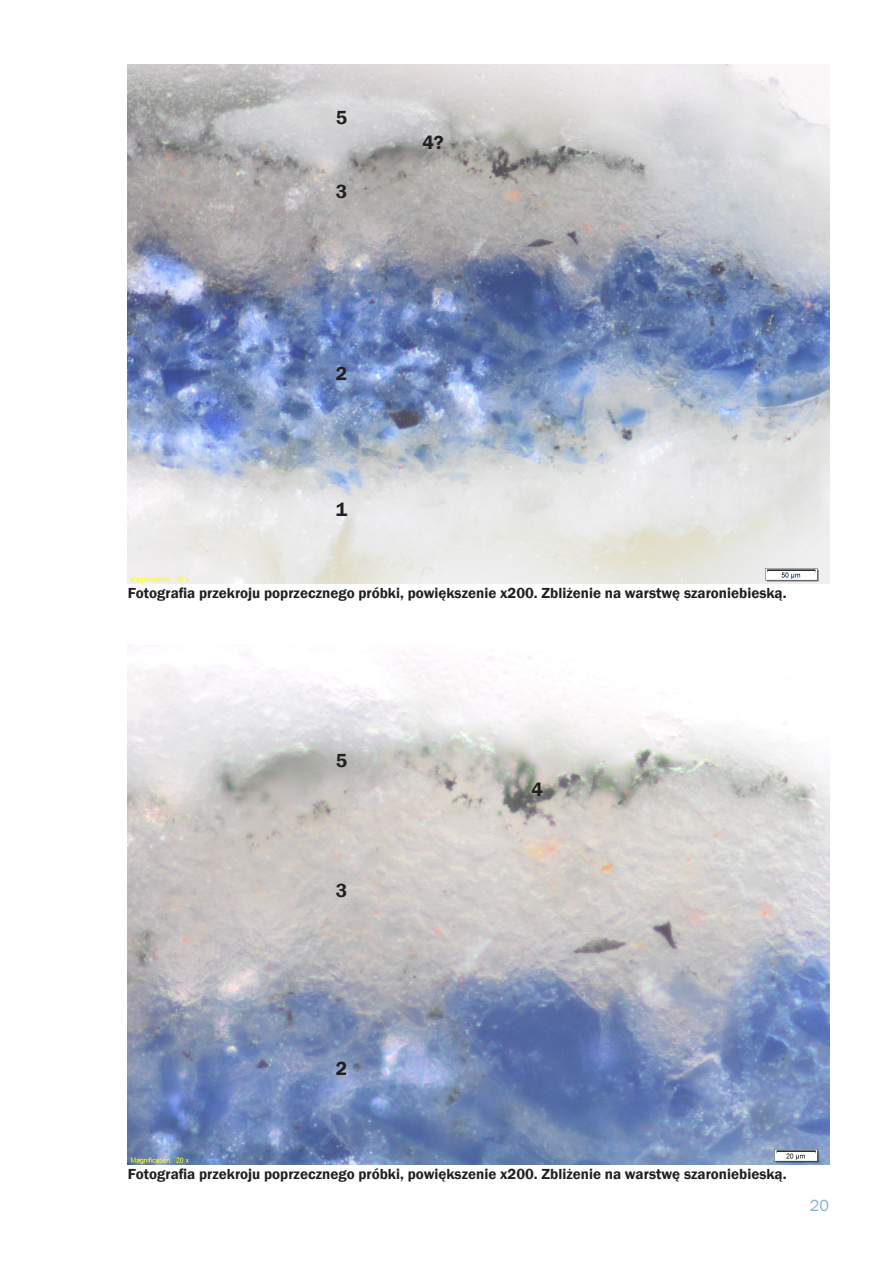
<style>
.page{position:relative;width:893px;height:1263px;background:#fff}
.page>*{position:absolute;margin:0;border:0;box-sizing:border-box;transform-origin:0 0}
.t1{font:600 19.5px "Franklin Gothic";color:#231f20}
.t2{font:16.5px "Franklin Gothic";color:#8ab2cc}
.t3{font:600 15px "Franklin Gothic";color:#231f20}
</style>
<div class="page">
<img style="left:128px;top:64px;width:702px;height:520px">
<img style="left:128px;top:648px;width:702px;height:516px">
<h1 class="t1" style="left:336px;top:106px;width:13px">5</h1>
<h1 class="t1" style="left:336px;top:179px;width:13px">3</h1>
<h1 class="t1" style="left:422px;top:130px;width:23px">4?</h1>
<h1 class="t1" style="left:336px;top:362px;width:13px">2</h1>
<h1 class="t1" style="left:336px;top:498px;width:13px">1</h1>
<p class="t3" style="left:128px;top:584px;width:660px">Fotografia przekroju poprzecznego próbki, powiększenie x200. Zbliżenie na warstwę szaroniebieską.</p>
<h1 class="t1" style="left:336px;top:748px;width:13px">5</h1>
<h1 class="t1" style="left:336px;top:879px;width:13px">3</h1>
<h1 class="t1" style="left:531px;top:777px;width:13px">4</h1>
<h1 class="t1" style="left:336px;top:1056px;width:13px">2</h1>
<p class="t3" style="left:128px;top:1164px;width:660px">Fotografia przekroju poprzecznego próbki, powiększenie x200. Zbliżenie na warstwę szaroniebieską.</p>
<p class="t2" style="left:810px;top:1195px;width:21px">20</p>
</div>
